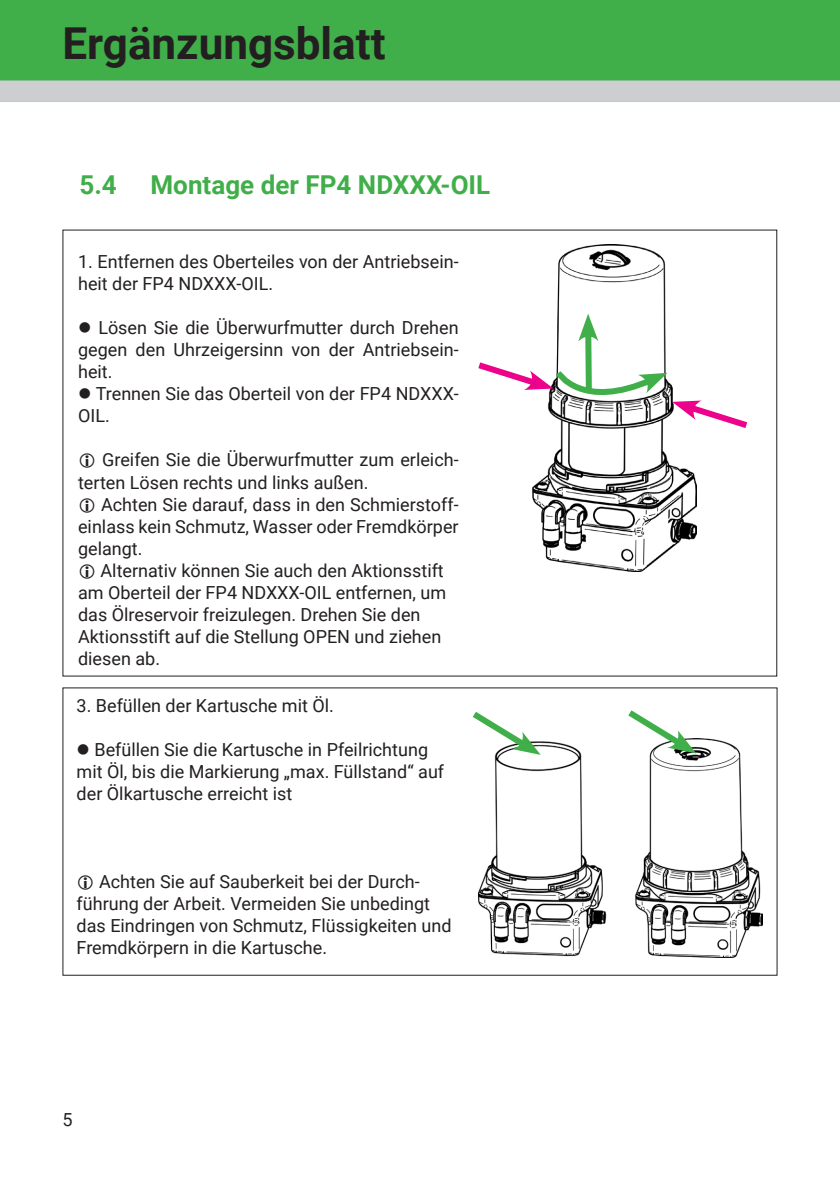
<style>
.page{position:relative;width:840px;height:1191px;background:#fff}
.page>*{position:absolute;margin:0;border:0;box-sizing:border-box;transform-origin:0 0}
.t1{font:700 44px "Roboto";color:#231f20}
.Headline2-0{font:700 26px "Roboto";color:#40ae49}
.fliesstext{font:18px/22px "Roboto";color:#231f20}
.fliesstext_blocksatz{font:18px/22px "Roboto";color:#231f20}
</style>
<div class="page">
<div style="left:0;top:0;width:839px;height:80px;background:#40ae49"></div>
<svg style="left:0;top:80px;width:839px;height:22px;background:#c9cdcc"></svg>
<img style="left:532px;top:245px;width:164px;height:326px">
<div style="left:585px;top:330px;width:6px;height:61px;background:#40ae49"></div>
<svg style="left:578px;top:314px;width:20px;height:27px"></svg>
<svg style="left:478px;top:358px;width:270px;height:75px"></svg>
<img style="left:478px;top:738px;width:283px;height:219px">
<svg style="left:472px;top:712px;width:68px;height:43px"></svg>
<svg style="left:621px;top:710px;width:75px;height:43px"></svg>
<h1 class="t1" style="left:62px;top:12px;width:324px">Ergänzungsblatt</h1>
<p class="Headline2-0" style="left:79px;top:166px;width:39px">5.4</p>
<p class="Headline2-0" style="left:150px;top:166px;width:341px">Montage der FP4 NDXXX-OIL</p>
<p class="fliesstext_blocksatz" style="left:78px;top:250px;width:382px">1. Entfernen des Oberteiles von der Antriebsein&shy;heit der FP4 NDXXX-OIL.</p>
<p class="fliesstext_blocksatz" style="left:78px;top:316px;width:382px;text-align:justify">● Lösen Sie die Überwurfmutter durch Drehen gegen den Uhrzeigersinn von der Antriebsein&shy;heit.</p>
<p class="fliesstext_blocksatz" style="left:78px;top:382px;width:382px">● Trennen Sie das Oberteil von der FP4 NDXXX-<br>OIL.</p>
<p class="fliesstext_blocksatz" style="left:78px;top:448px;width:382px;text-indent:24px">Greifen Sie die Überwurfmutter zum erleich&shy;terten Lösen rechts und links außen.</p>
<p class="fliesstext_blocksatz" style="left:78px;top:492px;width:382px;text-align:justify;text-indent:23px">Achten Sie darauf, dass in den Schmierstoff&shy;einlass kein Schmutz, Wasser oder Fremdkörper gelangt.</p>
<p class="fliesstext" style="left:78px;top:558px;width:369px;text-indent:22px">Alternativ können Sie auch den Aktionsstift am Oberteil der FP4 NDXXX-OIL entfernen, um das Ölreservoir freizulegen. Drehen Sie den Aktionsstift auf die Stellung OPEN und ziehen diesen ab.</p>
<p class="fliesstext" style="left:77px;top:693px;width:259px">3. Befüllen der Kartusche mit Öl.</p>
<p class="fliesstext" style="left:77px;top:737px;width:369px">● Befüllen Sie die Kartusche in Pfeilrichtung mit Öl, bis die Markierung „max. Füllstand“ auf der Ölkartusche erreicht ist</p>
<p class="fliesstext" style="left:77px;top:869px;width:376px;text-indent:22px">Achten Sie auf Sauberkeit bei der Durch&shy;führung der Arbeit. Vermeiden Sie unbedingt das Eindringen von Schmutz, Flüssigkeiten und Fremdkörpern in die Kartusche.</p>
<p class="fliesstext" style="left:62px;top:1108px;width:12px">5</p>
</div>
